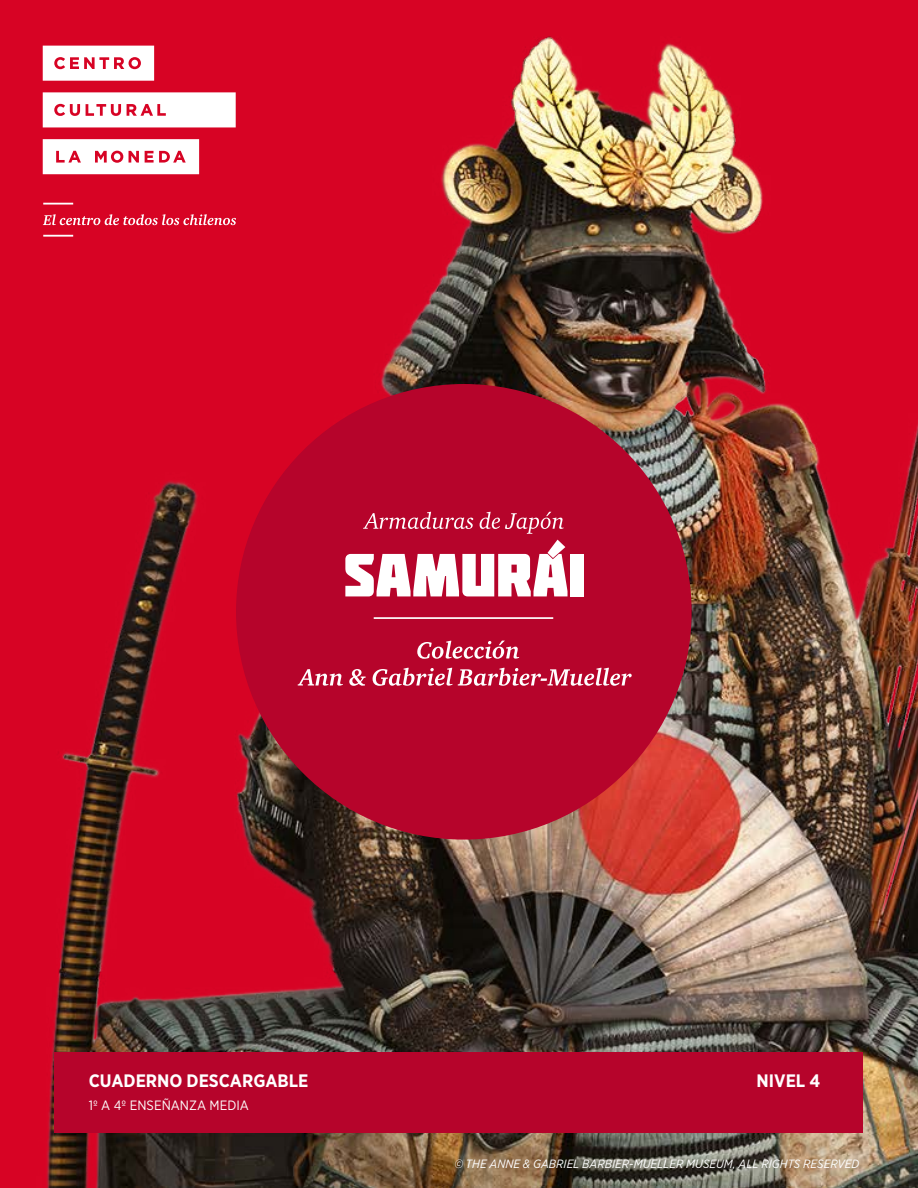
<style>
.page{position:relative;width:918px;height:1188px;background:#fff}
.page>*{position:absolute;margin:0;border:0;box-sizing:border-box;transform-origin:0 0}
.t1{font:700 18px "Gotham Narrow";color:#fff}
.t2{font:13.5px "Gotham Narrow";color:#fff}
.t3{font:italic 12px "Gotham Narrow";color:#fff}
</style>
<div class="page">
<img style="left:0;top:0;width:918px;height:1188px">
<svg style="left:43px;top:92px;width:193px;height:35px"></svg>
<svg style="left:43px;top:46px;width:111px;height:35px"></svg>
<div style="left:131px;top:60px;width:7px;height:7px;background:#fff;border-radius:50%"></div>
<svg style="left:43px;top:139px;width:156px;height:35px"></svg>
<svg style="left:43px;top:214px;width:193px;height:11px;background:#e24b63"></svg>
<hr style="left:43px;top:203px;width:30px;height:2px;background:#fff">
<hr style="left:43px;top:235px;width:30px;height:2px;background:#fff">
<div style="left:236px;top:384px;width:456px;height:456px;background:#b6042b;border-radius:50%"></div>
<hr style="left:374px;top:617px;width:179px;height:2px;background:#fff">
<div style="left:571px;top:554px;width:13px;height:42px;background:#fff"></div>
<svg style="left:345px;top:540px;width:223px;height:56px"></svg>
<svg style="left:363px;top:512px;width:201px;height:22px"></svg>
<svg style="left:298px;top:668px;width:334px;height:18px"></svg>
<svg style="left:417px;top:641px;width:102px;height:18px"></svg>
<div style="left:55px;top:1053px;width:808px;height:80px;background:#b6042b"></div>
<h1 class="t1" style="left:89px;top:1069px;width:221px">CUADERNO DESCARGABLE</h1>
<h1 class="t1" style="left:757px;top:1069px;width:65px">NIVEL 4</h1>
<p class="t2" style="left:89px;top:1097px;width:162px">1º A 4º ENSEÑANZA MEDIA</p>
<p class="t3" style="left:454px;top:1156px;width:407px">© THE ANNE &amp; GABRIEL BARBIER-MUELLER MUSEUM, ALL RIGHTS RESERVED</p>
</div>
